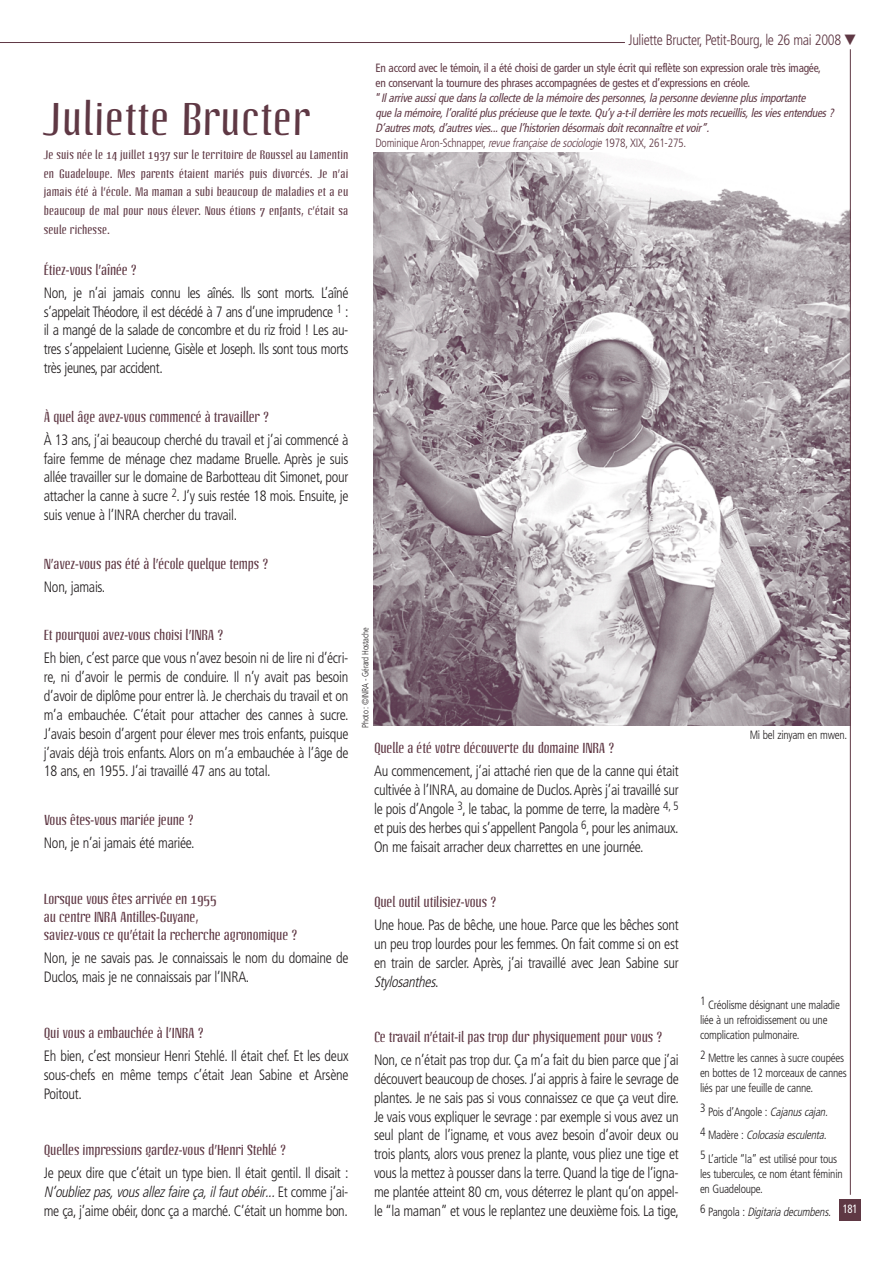
<style>
.page{position:relative;width:893px;height:1263px;background:#fff}
.page>*{position:absolute;margin:0;border:0;box-sizing:border-box;transform-origin:0 0}
.t1{font:45px "Linotype Octane";letter-spacing:.025em;color:#5f3844}
.t2{font:300 condensed 15px/18.9px "Frutiger";letter-spacing:-.02em;color:#231f20;text-align:justify;scale:.95 1}
.t3{font:300 condensed 15px "Frutiger";letter-spacing:-.025em;color:#5f3844;scale:.95 1}
.t4{font:14.25px/18.1px "Linotype Octane";letter-spacing:-.01em;color:#5f3844}
.t5{font:italic condensed 12px/15px "Frutiger";color:#5f3844;scale:.95 1}
.t6{font:300 condensed 12px/15px "Frutiger";letter-spacing:-.02em;color:#231f20;scale:.95 1}
.t7{font:12px/18.8px "Linotype Octane";letter-spacing:.01em;color:#5f3844;text-align:justify}
.t8{font:italic 300 condensed 12px "Frutiger";color:#231f20;scale:.95 1}
.t9{font:condensed 12px "Frutiger";color:#fff;scale:.9 1}
.t10{font:300 condensed 9px "Frutiger";letter-spacing:-.025em;color:#231f20;scale:.95 1}
.s1{font-style:normal}
.s2{font-weight:300;font-style:normal}
.s3{font-weight:300}
.s4{font-style:italic}
</style>
<div class="page">
<hr style="left:0;top:42px;width:625px;height:1px;background:#5f3844">
<img style="left:373px;top:152px;width:477px;height:574px">
<hr style="left:850px;top:49px;width:1px;height:1146px;background:#5f3844">
<div style="left:839px;top:1199px;width:22px;height:22px;background:#5f3844"></div>
<h1 class="t1" style="left:44px;top:100px;width:268px">Juliette Bructer</h1>
<p class="t7" style="left:44px;top:146px;width:306px">Je suis née le 14 juillet 1937 sur le territoire de Roussel au Lamentin en Guadeloupe. Mes parents étaient mariés puis divorcés. Je n’ai jamais été à l’école. Ma maman a subi beaucoup de maladies et a eu beaucoup de mal pour nous élever. Nous étions 7 enfants, c’était sa seule richesse.</p>
<p class="t4" style="left:44px;top:261px;width:95px">Étiez-vous l’aînée ?</p>
<p class="t2" style="left:44px;top:284px;width:322px">Non, je n’ai jamais connu les aînés. Ils sont morts. L’aîné s’appelait Théodore, il est décédé à 7 ans d’une imprudence <sup>1</sup> : il a mangé de la salade de concombre et du riz froid ! Les au&shy;tres s’appelaient Lucienne, Gisèle et Joseph. Ils sont tous morts très jeunes, par accident.</p>
<p class="t4" style="left:44px;top:408px;width:227px">À quel âge avez-vous commencé à travailler ?</p>
<p class="t2" style="left:44px;top:431px;width:322px">À 13 ans, j’ai beaucoup cherché du travail et j’ai commencé à faire femme de ménage chez madame Bruelle. Après je suis allée travailler sur le domaine de Barbotteau dit Simonet, pour attacher la canne à sucre <sup>2</sup>. J’y suis restée 18 mois. Ensuite, je suis venue à l’INRA chercher du travail.</p>
<p class="t4" style="left:44px;top:555px;width:226px">N’avez-vous pas été à l’école quelque temps ?</p>
<p class="t2" style="left:44px;top:578px;width:66px">Non, jamais.</p>
<p class="t4" style="left:44px;top:626px;width:181px">Et pourquoi avez-vous choisi l’INRA ?</p>
<p class="t2" style="left:44px;top:650px;width:322px">Eh bien, c’est parce que vous n’avez besoin ni de lire ni d’écri&shy;re, ni d’avoir le permis de conduire. Il n’y avait pas besoin d’avoir de diplôme pour entrer là. Je cherchais du travail et on m’a embauchée. C’était pour attacher des cannes à sucre.<br>J’avais besoin d’argent pour élever mes trois enfants, puisque j’avais déjà trois enfants. Alors on m’a embauchée à l’âge de 18 ans, en 1955. J’ai travaillé 47 ans au total.</p>
<p class="t4" style="left:44px;top:811px;width:152px">Vous êtes-vous mariée jeune ?</p>
<p class="t2" style="left:44px;top:834px;width:160px">Non, je n’ai jamais été mariée.</p>
<p class="t3" style="left:628px;top:34px;width:241px">Juliette Bructer, Petit-Bourg, le 26 mai 2008 ▼</p>
<p class="t5" style="left:375px;top:61px;width:486px"><span class="s1">En accord avec le témoin, il a été choisi de garder un style écrit qui reflète son expression orale très imagée,<br>en conservant la tournure des phrases accompagnées de gestes et d’expressions en créole.<br>“</span> Ilarrive aussique dansla collecte de la mémoire despersonnes,la personne devienne plusimportante<br>que la mémoire,l’oralité plusprécieuse que le texte.Qu’y a-t-ilderrière lesmotsrecueillis,lesviesentendues?<br>D’autresmots,d’autresvies...que l’historien désormaisdoitreconnaître etvoir”.<br><span class="s2">Dominique Aron-Schnapper,</span> <span class="s3">revuefrançaisedesociologie</span><span class="s2">1978, XIX, 261-275.</span></p>
<p class="t10" style="left:362px;top:728px;width:107px;rotate:-90deg">Photo : ©INRA - Gérard Hostache</p>
<p class="t4" style="left:374px;top:740px;width:242px">Quelle a été votre découverte du domaine INRA ?</p>
<p class="t2" style="left:374px;top:763px;width:322px">Au commencement, j’ai attaché rien que de la canne qui était cultivée à l’INRA, au domaine de Duclos.Après j’ai travaillé sur le pois d’Angole <sup>3</sup>, le tabac, la pomme de terre, la madère <sup>4,</sup> <sup>5 </sup>et puis des herbes qui s’appellent Pangola <sup>6</sup>, pour les animaux.<br>On me faisait arracher deux charrettes en une journée.</p>
<p class="t6" style="left:750px;top:728px;width:104px">Mi bel zinyam en mwen.</p>
<p class="t4" style="left:44px;top:890px;width:255px">Lorsque vous êtes arrivée en 1955<br>au centre INRA Antilles-Guyane,<br>saviez-vous ce qu’était la recherche agronomique ?</p>
<p class="t2" style="left:44px;top:950px;width:322px">Non, je ne savais pas. Je connaissais le nom du domaine de<br>Duclos, mais je ne connaissais par l’INRA.</p>
<p class="t4" style="left:44px;top:1024px;width:162px">Qui vous a embauchée à l’INRA ?</p>
<p class="t2" style="left:44px;top:1048px;width:322px">Eh bien, c’est monsieur Henri Stehlé. Il était chef. Et les deux sous-chefs en même temps c’était Jean Sabine et Arsène Poitout.</p>
<p class="t4" style="left:44px;top:1141px;width:244px">Quelles impressions gardez-vous d’Henri Stehlé ?</p>
<p class="t2" style="left:44px;top:1164px;width:322px">Je peux dire que c’était un type bien. Il était gentil. Il disait :<br><span class="s4">N’oubliezpas,vousallezfaireça,ilfautobéir...</span> E t c o m m e j ’ a i - me ça, j’aime obéir, donc ça a marché. C’était un homme bon.</p>
<p class="t4" style="left:374px;top:893px;width:124px">Quel outil utilisiez-vous ?</p>
<p class="t2" style="left:374px;top:917px;width:322px">Une houe. Pas de bêche, une houe. Parce que les bêches sont un peu trop lourdes pour les femmes. On fait comme si on est en train de sarcler. Après, j’ai travaillé avec Jean Sabine sur <span class="s4">Stylosanthes</span>.</p>
<p class="t4" style="left:374px;top:1029px;width:290px">Ce travail n’était-il pas trop dur physiquement pour vous ?</p>
<p class="t2" style="left:374px;top:1052px;width:322px">Non, ce n’était pas trop dur. Ça m’a fait du bien parce que j’ai découvert beaucoup de choses. J’ai appris à faire le sevrage de plantes. Je ne sais pas si vous connaissez ce que ça veut dire.<br>Je vais vous expliquer le sevrage : par exemple si vous avez un seul plant de l’igname, et vous avez besoin d’avoir deux ou trois plants, alors vous prenez la plante, vous pliez une tige et vous la mettez à pousser dans la terre. Quand la tige de l’igna&shy;me plantée atteint 80 cm, vous déterrez le plant qu’on appel&shy;le “la maman” et vous le replantez une deuxième fois. La tige,</p>
<p class="t6" style="left:700px;top:998px;width:149px">1 Créolisme désignant une maladie liée à un refroidissement ou une complication pulmonaire.</p>
<p class="t6" style="left:700px;top:1052px;width:156px">2 Mettre les cannes à sucre coupées en bottes de 12 morceaux de cannes liés par une feuille de canne.</p>
<p class="t6" style="left:700px;top:1101px;width:146px;line-height:23.5px">3 Pois d’Angole : <span class="s4">Cajanuscajan.<br></span>4 M a d è r e : <span class="s4">Colocasia esculenta.<br></span>5 L’article “la” est utilisé pour tous</p>
<p class="t6" style="left:700px;top:1167px;width:152px">les tubercules, ce nom étant féminin en Guadeloupe.</p>
<p class="t8" style="left:700px;top:1207px;width:142px"><sup>6</sup> <span class="s1">P a n g o l a :</span> Digitaria decumbens.</p>
<p class="t9" style="left:843px;top:1204px;width:18px">181</p>
</div>
